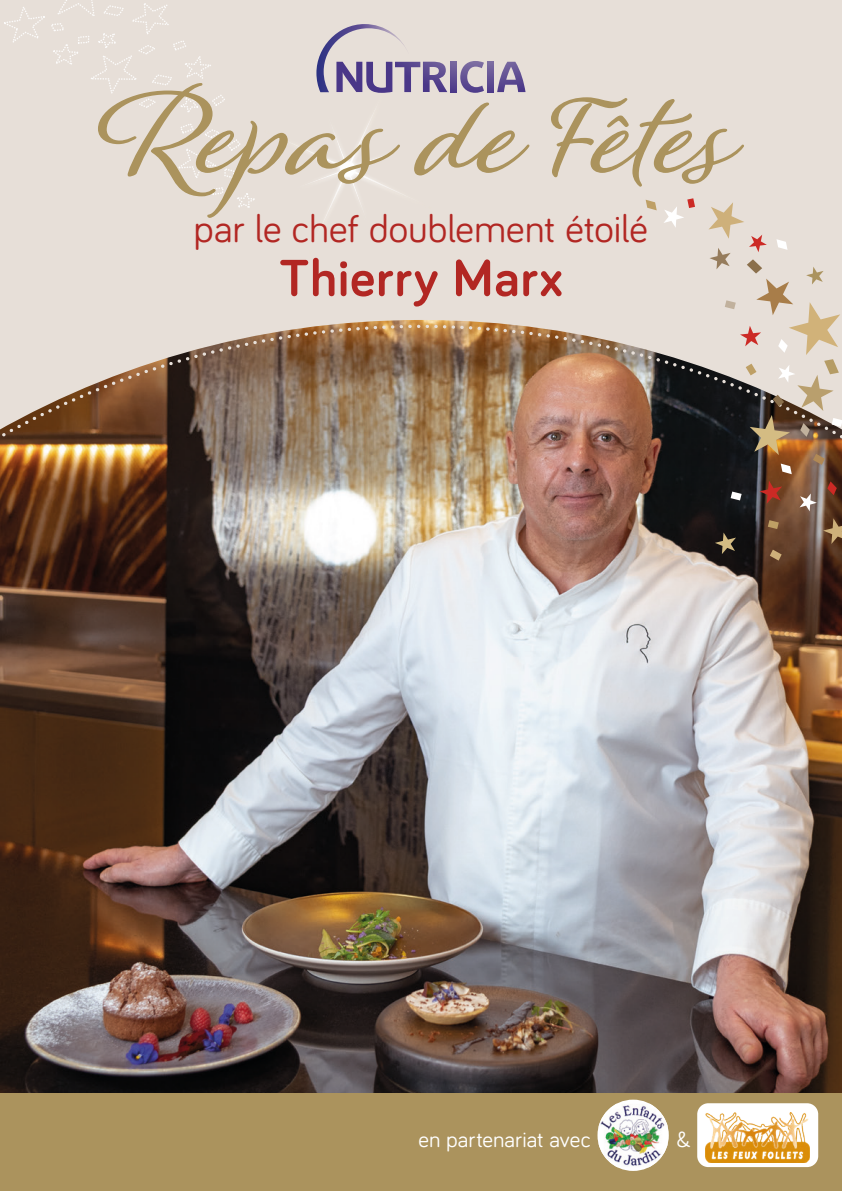
<style>
.page{position:relative;width:842px;height:1191px;background:#fff}
.page>*{position:absolute;margin:0;border:0;box-sizing:border-box;transform-origin:0 0}
.t1{font:99px "Winsome";color:#ab935d}
.t2{font:700 53.4px "Bariol";letter-spacing:.02em;color:#b22723}
.t3{font:39.6px "Bariol";color:#b22723}
.t4{font:22.6px "Bariol";letter-spacing:.005em;color:#fff}
</style>
<div class="page">
<img style="left:0;top:463px;width:842px;height:630px">
<img style="left:0;top:447px;width:708px;height:16px">
<img style="left:0;top:0;width:842px;height:447px">
<svg style="left:823px;top:518px;width:19px;height:26px"></svg>
<svg style="left:759px;top:480px;width:23px;height:24px"></svg>
<svg style="left:799px;top:493px;width:18px;height:18px"></svg>
<svg style="left:715px;top:532px;width:21px;height:22px"></svg>
<svg style="left:827px;top:481px;width:10px;height:14px"></svg>
<svg style="left:646px;top:200px;width:11px;height:10px"></svg>
<svg style="left:731px;top:491px;width:11px;height:9px"></svg>
<svg style="left:768px;top:520px;width:11px;height:9px"></svg>
<svg style="left:770px;top:549px;width:12px;height:11px"></svg>
<svg style="left:708px;top:202px;width:134px;height:272px;background:#b9ab9f"></svg>
<svg style="left:663px;top:198px;width:32px;height:30px"></svg>
<div style="left:0;top:1093px;width:842px;height:98px;background:#ab935d"></div>
<div style="left:190px;top:255px;width:315px;height:72px;background:#e7dfd8"></div>
<svg style="left:0;top:0;width:530px;height:255px;background:#e0d8d1"></svg>
<svg style="left:550px;top:96px;width:195px;height:91px;background:#ded4c6"></svg>
<svg style="left:597px;top:1099px;width:72px;height:72px"></svg>
<img style="left:599px;top:1103px;width:68px;height:64px">
<div style="left:697px;top:1103px;width:121px;height:64px;background:#fff;border-radius:11px"></div>
<img style="left:705px;top:1112px;width:105px;height:50px">
<h1 class="t1" style="left:99px;top:78px;width:645px">Repas de Fêtes</h1>
<p class="t3" style="left:194px;top:202px;width:456px">par le chef doublement étoilé</p>
<h2 class="t2" style="left:279px;top:241px;width:285px">Thierry Marx</h2>
<p class="t4" style="left:418px;top:1123px;width:174px">en partenariat avec</p>
<p class="t4" style="left:677px;top:1123px;width:15px">&amp;</p>
</div>
